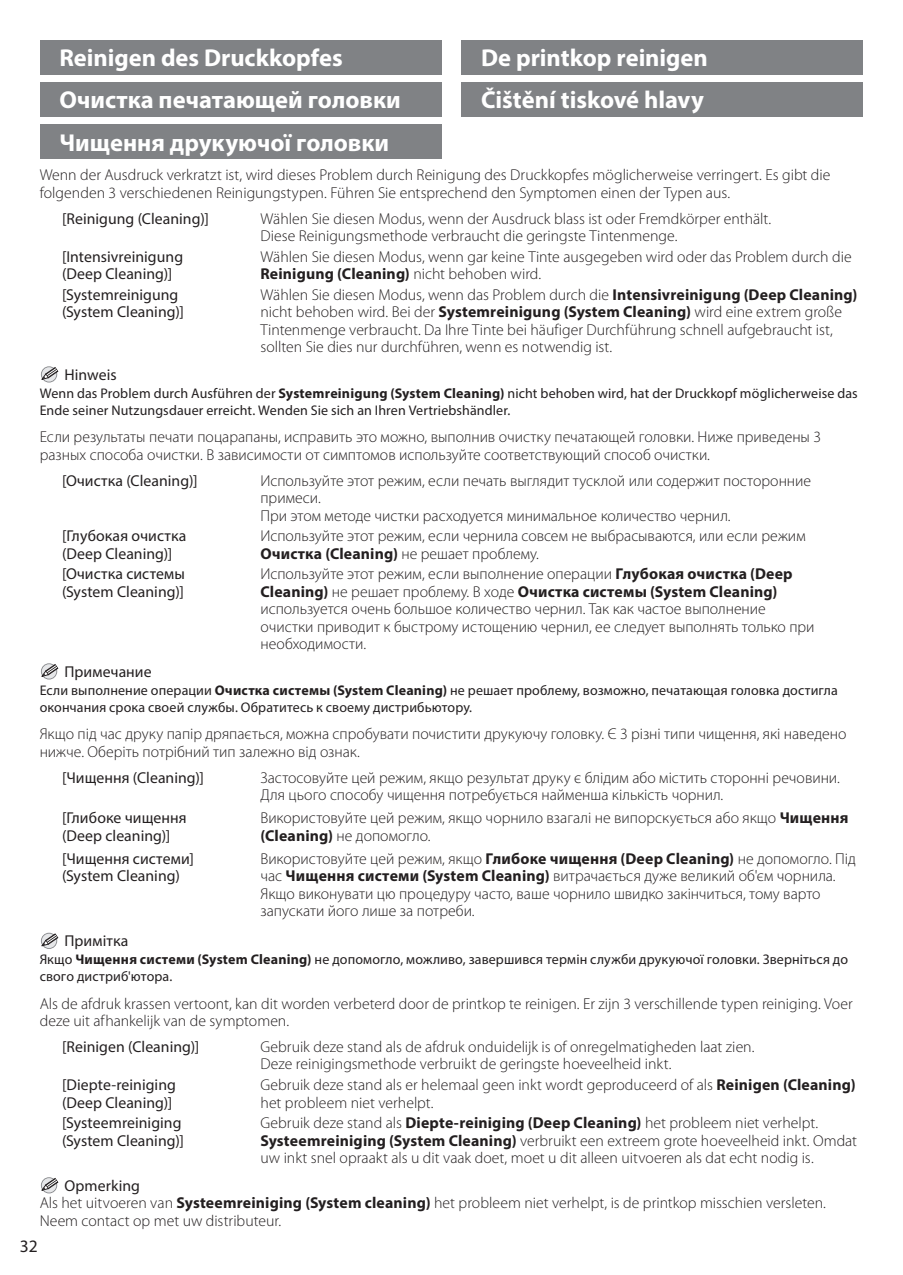
<style>
.page{position:relative;width:903px;height:1275px;background:#fff}
.page>*{position:absolute;margin:0;border:0;box-sizing:border-box;transform-origin:0 0}
.t1{font:700 24.5px/42.2px "Myriad Pro";color:#fff}
.t2{font:17.5px "Myriad Pro";color:#231f20}
.t3{font:300 15.75px/17.5px "Myriad Pro";color:#231f20}
.t4{font:15.75px/17.5px "Myriad Pro";letter-spacing:.005em;color:#231f20}
.t5{font:14px/17.5px "Myriad Pro";letter-spacing:.01em;color:#231f20}
.s1{font-weight:700}
.s2{font-weight:400}
</style>
<div class="page">
<svg style="left:41px;top:366px;width:18px;height:15px"></svg>
<svg style="left:41px;top:663px;width:18px;height:15px"></svg>
<svg style="left:41px;top:933px;width:18px;height:14px"></svg>
<svg style="left:41px;top:1177px;width:18px;height:15px"></svg>
<div style="left:40px;top:40px;width:401px;height:34px;background:#808285"></div>
<div style="left:40px;top:82px;width:401px;height:35px;background:#808285"></div>
<div style="left:40px;top:124px;width:401px;height:35px;background:#808285"></div>
<div style="left:461px;top:40px;width:402px;height:34px;background:#808285"></div>
<div style="left:461px;top:82px;width:402px;height:35px;background:#808285"></div>
<h1 class="t1" style="left:60px;top:36px;width:343px">Reinigen des Druckkopfes<br>Очистка печатающей головки<br>Чищення друкуючої головки</h1>
<h1 class="t1" style="left:481px;top:36px;width:228px">De printkop reinigen<br>Čištění tiskové hlavy</h1>
<p class="t3" style="left:40px;top:167px;width:792px">Wenn der Ausdruck verkratzt ist, wird dieses Problem durch Reinigung des Druckkopfes möglicherweise verringert. Es gibt die folgenden 3 verschiedenen Reinigungstypen. Führen Sie entsprechend den Symptomen einen der Typen aus.</p>
<p class="t4" style="left:62px;top:209px;width:148px">[Reinigung (Cleaning)]</p>
<p class="t3" style="left:260px;top:210px;width:512px">Wählen Sie diesen Modus, wenn der Ausdruck blass ist oder Fremdkörper enthält.<br>Diese Reinigungsmethode verbraucht die geringste Tintenmenge.</p>
<p class="t4" style="left:62px;top:247px;width:123px">[Intensivreinigung (Deep Cleaning)]</p>
<p class="t3" style="left:260px;top:248px;width:593px">Wählen Sie diesen Modus, wenn gar keine Tinte ausgegeben wird oder das Problem durch die<br><span class="s1">Reinigung (Cleaning)</span> nicht behoben wird.</p>
<p class="t4" style="left:62px;top:286px;width:123px">[Systemreinigung (System Cleaning)]</p>
<p class="t3" style="left:260px;top:286px;width:598px">Wählen Sie diesen Modus, wenn das Problem durch die <span class="s1">Intensivreinigung (Deep Cleaning) </span>nicht behoben wird. Bei der <span class="s1">Systemreinigung (System Cleaning)</span> wird eine extrem große Tintenmenge verbraucht. Da Ihre Tinte bei häufiger Durchführung schnell aufgebraucht ist, sollten Sie dies nur durchführen, wenn es notwendig ist.</p>
<p class="t4" style="left:64px;top:366px;width:54px">Hinweis</p>
<p class="t5" style="left:40px;top:384px;width:819px">Wenn das Problem durch Ausführen der <span class="s1">Systemreinigung (System Cleaning)</span> nicht behoben wird, hat der Druckkopf möglicherweise das<br>Ende seiner Nutzungsdauer erreicht. Wenden Sie sich an Ihren Vertriebshändler.</p>
<p class="t3" style="left:40px;top:429px;width:783px">Если результаты печати поцарапаны, исправить это можно, выполнив очистку печатающей головки. Ниже приведены 3 разных способа очистки. В зависимости от симптомов используйте соответствующий способ очистки.</p>
<p class="t4" style="left:62px;top:471px;width:137px">[Очистка (Cleaning)]</p>
<p class="t3" style="left:260px;top:472px;width:552px">Используйте этот режим, если печать выглядит тусклой или содержит посторонние примеси.<br>При этом методе чистки расходуется минимальное количество чернил.</p>
<p class="t4" style="left:62px;top:527px;width:126px">[Глубокая очистка (Deep Cleaning)]</p>
<p class="t3" style="left:260px;top:527px;width:547px">Используйте этот режим, если чернила совсем не выбрасываются, или если режим<br><span class="s1">Очистка (Cleaning)</span> не решает проблему.</p>
<p class="t4" style="left:62px;top:565px;width:124px">[Очистка системы (System Cleaning)]</p>
<p class="t3" style="left:260px;top:566px;width:556px">Используйте этот режим, если выполнение операции <span class="s1">Глубокая очистка (Deep Cleaning)</span> не решает проблему. В ходе <span class="s1">Очистка системы (System Cleaning) </span>используется очень большое количество чернил. Так как частое выполнение очистки приводит к быстрому истощению чернил, ее следует выполнять только при необходимости.</p>
<p class="t4" style="left:64px;top:663px;width:89px">Примечание</p>
<p class="t5" style="left:40px;top:681px;width:799px">Если выполнение операции <span class="s1">Очистка системы (System Cleaning)</span> не решает проблему, возможно, печатающая головка достигла окончания срока своей службы. Обратитесь к своему дистрибьютору.</p>
<p class="t3" style="left:40px;top:726px;width:808px">Якщо під час друку папір дряпається, можна спробувати почистити друкуючу головку. Є 3 різні типи чищення, які наведено нижче. Оберіть потрібний тип залежно від ознак.</p>
<p class="t4" style="left:62px;top:768px;width:143px">[Чищення (Cleaning)]</p>
<p class="t3" style="left:260px;top:769px;width:581px">Застосовуйте цей режим, якщо результат друку є блідим або містить сторонні речовини.<br>Для цього способу чищення потребується найменша кількість чорнил.</p>
<p class="t4" style="left:62px;top:809px;width:126px">[Глибоке чищення (Deep cleaning)]</p>
<p class="t3" style="left:260px;top:809px;width:590px">Використовуйте цей режим, якщо чорнило взагалі не випорскується або якщо <span class="s1">Чищення (Cleaning)</span> не допомогло.</p>
<p class="t4" style="left:62px;top:849px;width:133px">[Чищення системи] (System Cleaning)</p>
<p class="t3" style="left:260px;top:850px;width:597px">Використовуйте цей режим, якщо <span class="s1">Глибоке чищення (Deep Cleaning)</span> не допомогло. Під час <span class="s1">Чищення системи (System Cleaning)</span> витрачається дуже великий об'єм чорнила.<br>Якщо виконувати цю процедуру часто, ваше чорнило швидко закінчиться, тому варто запускати його лише за потреби.</p>
<p class="t4" style="left:64px;top:932px;width:65px">Примітка</p>
<p class="t5" style="left:40px;top:950px;width:810px">Якщо <span class="s1">Чищення системи (System Cleaning)</span> не допомогло, можливо, завершився термін служби друкуючої головки. Зверніться до свого дистриб'ютора.</p>
<p class="t3" style="left:40px;top:995px;width:814px">Als de afdruk krassen vertoont, kan dit worden verbeterd door de printkop te reinigen. Er zijn 3 verschillende typen reiniging. Voer deze uit afhankelijk van de symptomen.</p>
<p class="t4" style="left:62px;top:1038px;width:139px">[Reinigen (Cleaning)]</p>
<p class="t3" style="left:260px;top:1038px;width:496px">Gebruik deze stand als de afdruk onduidelijk is of onregelmatigheden laat zien.<br>Deze reinigingsmethode verbruikt de geringste hoeveelheid inkt.</p>
<p class="t4" style="left:62px;top:1076px;width:115px">[Diepte-reiniging (Deep Cleaning)]</p>
<p class="t3" style="left:260px;top:1076px;width:597px">Gebruik deze stand als er helemaal geen inkt wordt geproduceerd of als <span class="s1">Reinigen (Cleaning) </span>het probleem niet verhelpt.</p>
<p class="t4" style="left:62px;top:1114px;width:123px">[Systeemreiniging (System Cleaning)]</p>
<p class="t3" style="left:260px;top:1114px;width:598px">Gebruik deze stand als <span class="s1">Diepte-reiniging (Deep Cleaning)</span> het probleem niet verhelpt.<br><span class="s1">Systeemreiniging (System Cleaning)</span> verbruikt een extreem grote hoeveelheid inkt. Omdat uw inkt snel opraakt als u dit vaak doet, moet u dit alleen uitvoeren als dat echt nodig is.</p>
<p class="t3" style="left:40px;top:1177px;width:788px;text-indent:25px"><span class="s2">Opmerking<br></span>Als het uitvoeren van <span class="s1">Systeemreiniging (System cleaning)</span> het probleem niet verhelpt, is de printkop misschien versleten.<br>Neem contact op met uw distributeur.</p>
<p class="t2" style="left:20px;top:1236px;width:19px">32</p>
</div>
